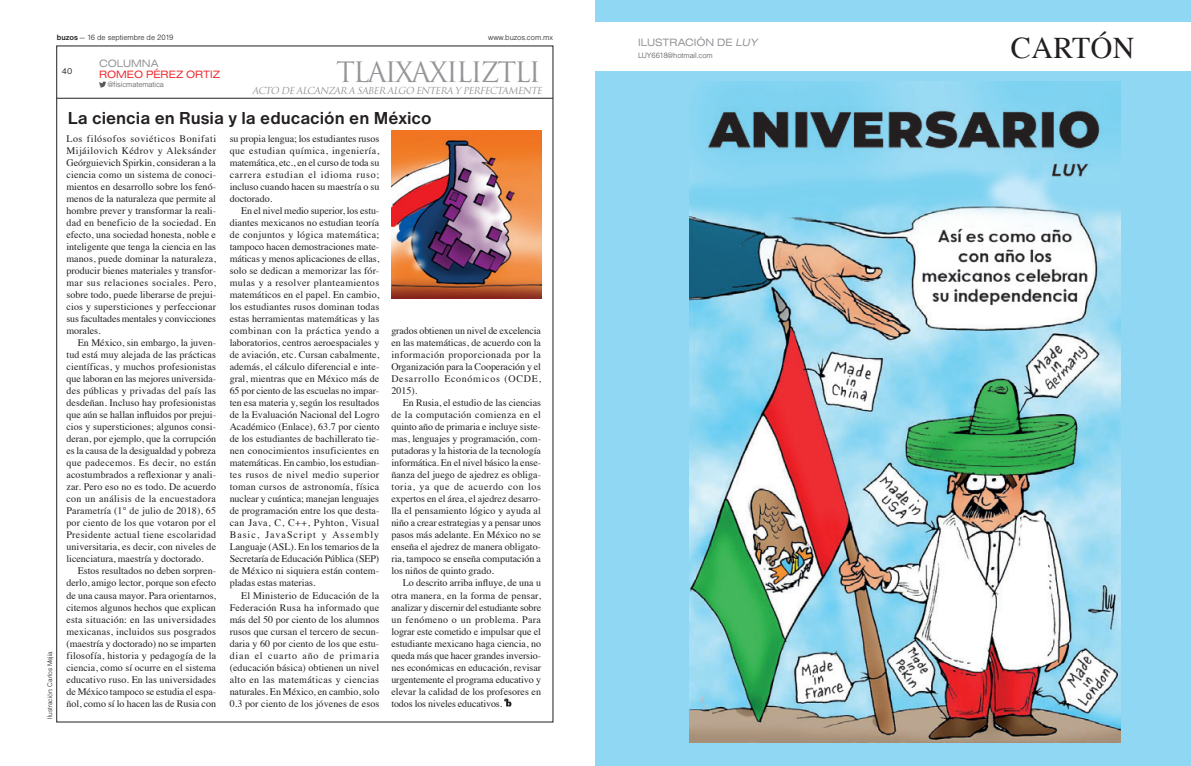
<style>
.page{position:relative;width:1191px;height:766px;background:#fff}
.page>*{position:absolute;margin:0;border:0;box-sizing:border-box;transform-origin:0 0}
.t1{font:30px "Times";letter-spacing:.01em;color:#231f20}
.t2{font:27.4px "Trajan Pro";letter-spacing:-.07em;color:#939598}
.t3{font:700 18px "Nimbus San D";color:#231f20}
.t4{font:11px "Nimbus San D Regu Exte";color:#939598}
.t5{font:11px "Nimbus San D Regu Exte";color:#ee292e}
.t6{font:10px/12px "Times";color:#231f20;text-align:justify}
.t7{font:italic 9.4px "Trajan Pro";letter-spacing:-.07em;color:#939598}
.t8{font:9px "Nimbus Sans DOT";color:#231f20}
.t9{font:8px "Nimbus Sans DOT Ligh";color:#231f20}
.t10{font:8px "Nimbus Sans DOT Ligh";letter-spacing:-.01em;color:#57585a}
.t11{font:7px "Nimbus Sans DOT Ligh";letter-spacing:-.01em;color:#231f20}
.s1{font-family:"Nimbus Sans DOT";font-weight:700}
.s2{font-style:italic}
</style>
<div class="page">
<hr style="left:57px;top:98px;width:496px;height:1px;background:#231f20">
<svg style="left:99px;top:81px;width:7px;height:6px"></svg>
<svg style="left:504px;top:698px;width:7px;height:8px"></svg>
<img style="left:391px;top:130px;width:150px;height:168px">
<div style="left:595px;top:0;width:596px;height:765px;background:#8fd7f3"></div>
<img style="left:689px;top:81px;width:431px;height:661px">
<div style="left:594px;top:22px;width:597px;height:48px;background:#fff"></div>
<p class="t9" style="left:57px;top:33px;width:118px"><span class="s1">buzos</span> — 16 de septiembre de 2019</p>
<p class="t9" style="left:488px;top:33px;width:66px">www.buzos.com.mx</p>
<h2 class="t2" style="left:336px;top:55px;width:206px">TLAIXAXILIZTLI</h2>
<p class="t4" style="left:99px;top:57px;width:61px">COLUMNA</p>
<p class="t5" style="left:99px;top:68px;width:123px">ROMEO PÉREZ ORTIZ</p>
<p class="t10" style="left:108px;top:80px;width:58px">@fisicmatematica</p>
<p class="t8" style="left:62px;top:66px;width:12px">40</p>
<p class="t7" style="left:252px;top:84px;width:294px">ACTO DEALCANZAR A SABER ALGO ENTERA Y PERFECTAMENTE</p>
<p class="t11" style="left:46px;top:718px;width:69px;rotate:-90deg">Ilustración: Carlos Mejía</p>
<h3 class="t3" style="left:68px;top:108px;width:365px">La ciencia en Rusia y la educación en México</h3>
<p class="t6" style="left:66px;top:132px;width:151px">Los filósofos soviéticos Bonifati Mijáilovich Kédrov y Aleksánder Geórguievich Spirkin, consideran a la ciencia como un sistema de conoci&shy;mientos en desarrollo sobre los fenó&shy;menos de la naturaleza que permite al hombre prever y transformar la reali&shy;dad en beneficio de la sociedad. En efecto, una sociedad honesta, noble e inteligente que tenga la ciencia en las manos, puede dominar la naturaleza, producir bienes materiales y transfor&shy;mar sus relaciones sociales. Pero, sobre todo, puede liberarse de prejui&shy;cios y supersticiones y perfeccionar sus facultades mentales y convicciones morales.</p>
<p class="t6" style="left:66px;top:336px;width:151px;text-indent:11px">En México, sin embargo, la juven&shy;tud está muy alejada de las prácticas científicas, y muchos profesionistas que laboran en las mejores universida&shy;des públicas y privadas del país las desdeñan. Incluso hay profesionistas que aún se hallan influidos por prejui&shy;cios y supersticiones; algunos consi&shy;deran, por ejemplo, que la corrupción es la causa de la desigualdad y pobreza que padecemos. Es decir, no están acostumbrados a reflexionar y anali&shy;zar. Pero eso no es todo. De acuerdo con un análisis de la encuestadora Parametría (1° de julio de 2018), 65 por ciento de los que votaron por el Presidente actual tiene escolaridad universitaria, es decir, con niveles de licenciatura, maestría y doctorado.</p>
<p class="t6" style="left:66px;top:564px;width:151px;text-indent:11px">Estos resultados no deben sorpren&shy;derlo, amigo lector, porque son efecto de una causa mayor. Para orientarnos, citemos algunos hechos que explican esta situación: en las universidades mexicanas, incluidos sus posgrados (maestría y doctorado) no se imparten filosofía, historia y pedagogía de la ciencia, como sí ocurre en el sistema educativo ruso. En las universidades de México tampoco se estudia el espa&shy;ñol, como sí lo hacen las de Rusia con</p>
<p class="t6" style="left:230px;top:132px;width:151px">su propia lengua; los estudiantes rusos que estudian química, ingeniería, matemática, etc., en el curso de toda su carrera estudian el idioma ruso; incluso cuando hacen su maestría o su doctorado.</p>
<p class="t6" style="left:230px;top:204px;width:151px;text-indent:11px">En el nivel medio superior, los estu&shy;diantes mexicanos no estudian teoría de conjuntos y lógica matemática; tampoco hacen demostraciones mate&shy;máticas y menos aplicaciones de ellas, solo se dedican a memorizar las fór&shy;mulas y a resolver planteamientos matemáticos en el papel. En cambio, los estudiantes rusos dominan todas estas herramientas matemáticas y las combinan con la práctica yendo a laboratorios, centros aeroespaciales y de aviación, etc. Cursan cabalmente, además, el cálculo diferencial e inte&shy;gral, mientras que en México más de 65 por ciento de las escuelas no impar&shy;ten esa materia y, según los resultados de la Evaluación Nacional del Logro Académico (Enlace), 63.7 por ciento de los estudiantes de bachillerato tie&shy;nen conocimientos insuficientes en matemáticas. En cambio, los estudian&shy;tes rusos de nivel medio superior toman cursos de astronomía, física nuclear y cuántica; manejan lenguajes de programación entre los que desta&shy;can Java, C, C++, Pyhton, Visual Basic, JavaScript y Assembly Languaje (ASL). En los temarios de la Secretaría de Educación Pública (SEP) de México ni siquiera están contem&shy;pladas estas materias.</p>
<p class="t6" style="left:230px;top:588px;width:151px;text-indent:11px">El Ministerio de Educación de la Federación Rusa ha informado que más del 50 por ciento de los alumnos rusos que cursan el tercero de secun&shy;daria y 60 por ciento de los que estu&shy;dian el cuarto año de primaria (educación básica) obtienen un nivel alto en las matemáticas y ciencias naturales. En México, en cambio, solo 0.3 por ciento de los jóvenes de esos</p>
<p class="t6" style="left:391px;top:324px;width:151px">grados obtienen un nivel de excelencia en las matemáticas, de acuerdo con la información proporcionada por la Organización para la Cooperación y el Desarrollo Económicos (OCDE, 2015).</p>
<p class="t6" style="left:391px;top:396px;width:151px;text-indent:11px">En Rusia, el estudio de las ciencias de la computación comienza en el quinto año de primaria e incluye siste&shy;mas, lenguajes y programación, com&shy;putadoras y la historia de la tecnología informática. En el nivel básico la ense&shy;ñanza del juego de ajedrez es obliga&shy;toria, ya que de acuerdo con los expertos en el área, el ajedrez desarro&shy;lla el pensamiento lógico y ayuda al niño a crear estrategias y a pensar unos pasos más adelante. En México no se enseña el ajedrez de manera obligato&shy;ria, tampoco se enseña computación a los niños de quinto grado.</p>
<p class="t6" style="left:391px;top:576px;width:151px;text-indent:11px">Lo descrito arriba influye, de una u otra manera, en la forma de pensar, analizar y discernir del estudiante sobre un fenómeno o un problema. Para lograr este cometido e impulsar que el estudiante mexicano haga ciencia, no queda más que hacer grandes inversio&shy;nes económicas en educación, revisar urgentemente el programa educativo y elevar la calidad de los profesores en todos los niveles educativos.</p>
<p class="t4" style="left:638px;top:36px;width:123px">ILUSTRACIÓN DE <span class="s2">LUY</span></p>
<p class="t10" style="left:638px;top:51px;width:76px">LUY6618@hotmail.com</p>
<h1 class="t1" style="left:1011px;top:20px;width:125px">CARTÓN</h1>
</div>
